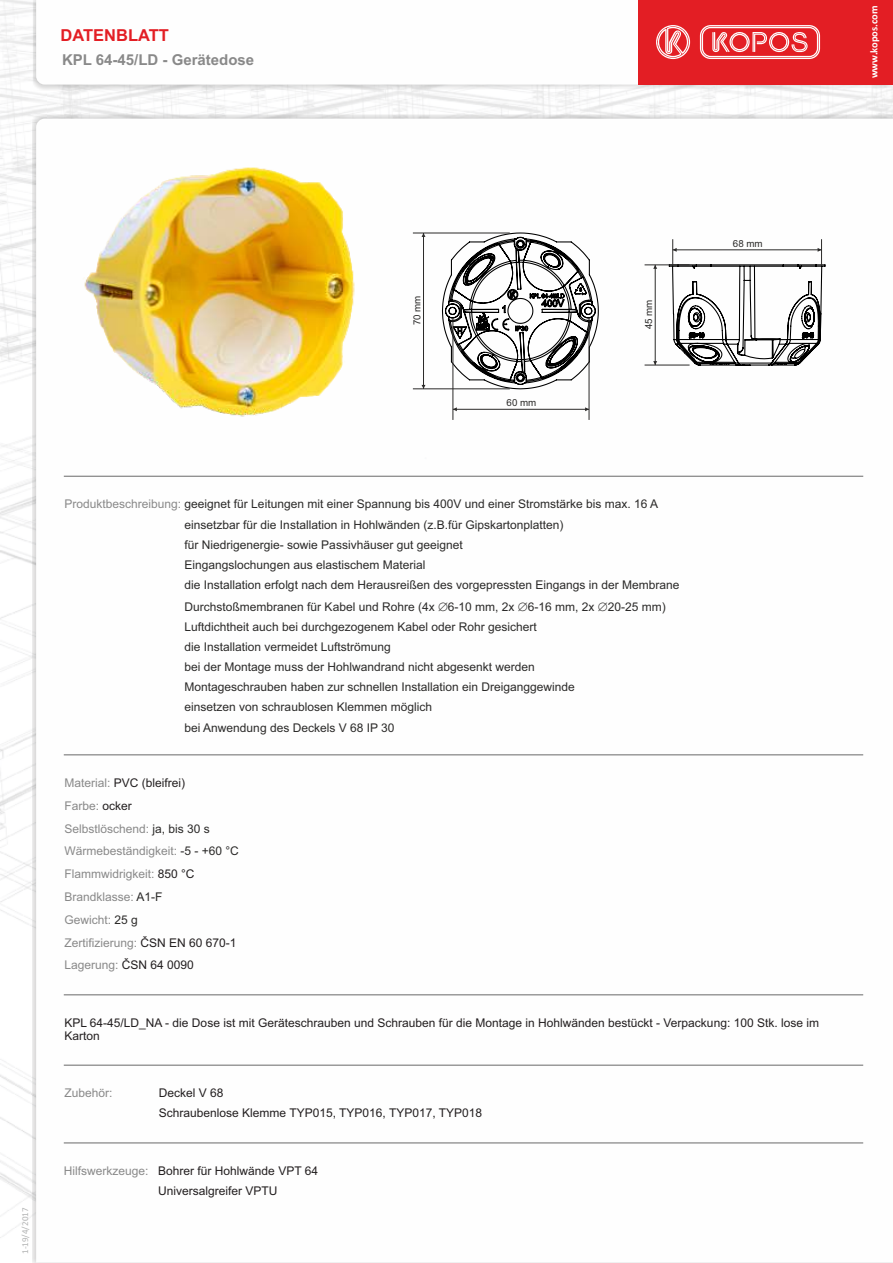
<style>
.page{position:relative;width:893px;height:1263px;background:#fff}
.page>*{position:absolute;margin:0;border:0;box-sizing:border-box;transform-origin:0 0}
.t1{font:700 16.5px "Arial";color:#e31e24}
.t2{font:700 15px "Arial";color:#898989}
.t3{font:12px/20.1px "Arial";color:#2b2a29}
.t4{font:12px/20.1px "Arial";color:#231f20}
.t5{font:12px/22.8px "Arial";color:#898989}
.t6{font:700 10.5px "Calibri";color:#fefefe}
.t7{font:9.75px "Arial";color:#2b2a29}
.t8{font:9px "Calibri";color:#b2b3b3}
.s1{color:#898989}
.s2{color:#231f20}
.s3{color:#2b2a29}
</style>
<div class="page">
<img style="left:0;top:0;width:33px;height:1238px">
<svg style="left:33px;top:0;width:860px;height:91px;fill:#ececed"></svg>
<svg style="left:36px;top:0;width:855px;height:85px"></svg>
<div style="left:638px;top:0;width:255px;height:84px;background:#e31e24"></div>
<svg style="left:700px;top:25px;width:120px;height:34px"></svg>
<svg style="left:656px;top:25px;width:34px;height:34px"></svg>
<hr style="left:64px;top:994px;width:799px;height:1px;background:#898989">
<hr style="left:64px;top:1064px;width:799px;height:2px;background:#898989">
<hr style="left:64px;top:754px;width:799px;height:1px;background:#898989">
<hr style="left:64px;top:476px;width:799px;height:1px;background:#898989">
<hr style="left:64px;top:1142px;width:799px;height:1px;background:#898989">
<hr style="left:589px;top:318px;width:1px;height:102px;background:#2b2a29">
<hr style="left:453px;top:409px;width:136px;height:1px;background:#2b2a29">
<svg style="left:585px;top:407px;width:4px;height:4px"></svg>
<svg style="left:537px;top:234px;width:289px;height:156px"></svg>
<img style="left:0;top:83px;width:537px;height:428px">
<h1 class="t1" style="left:60px;top:29px;width:110px">DATENBLATT</h1>
<p class="t2" style="left:62px;top:54px;width:194px">KPL 64-45/LD - Gerätedose</p>
<p class="t6" style="left:869px;top:78px;width:75px;rotate:-90deg">www.kopos.com</p>
<p class="t7" style="left:413px;top:325px;width:31px;rotate:-90deg">70 mm</p>
<p class="t7" style="left:507px;top:399px;width:31px">60 mm</p>
<p class="t7" style="left:645px;top:329px;width:31px;rotate:-90deg">45 mm</p>
<p class="t7" style="left:733px;top:240px;width:31px">68 mm</p>
<p class="t8" style="left:21px;top:1254px;width:48px;rotate:-90deg">1-19/4/2017</p>
<p class="t3" style="left:64px;top:495px;width:595px"><span class="s1">Produktbeschreibung:</span> geeignet für Leitungen mit einer Spannung bis 400V und einer Stromstärke bis max. 16 A</p>
<p class="t3" style="left:185px;top:515px;width:496px">einsetzbar für die Installation in Hohlwänden (z.B.für Gipskartonplatten)<br>für Niedrigenergie- sowie Passivhäuser gut geeignet<br>Eingangslochungen aus elastischem Material<br>die Installation erfolgt nach dem Herausreißen des vorgepressten Eingangs in der Membrane</p>
<p class="t3" style="left:185px;top:598px;width:483px">Durchstoßmembranen für Kabel und Rohre (4x 6-10 mm, 2x 6-16 mm, 2x 20-25 mm)<br>Luftdichtheit auch bei durchgezogenem Kabel oder Rohr gesichert<br>die Installation vermeidet Luftströmung<br>bei der Montage muss der Hohlwandrand nicht abgesenkt werden<br>Montageschrauben haben zur schnellen Installation ein Dreiganggewinde<br>einsetzen von schraublosen Klemmen möglich<br>bei Anwendung des Deckels V 68 IP 30</p>
<p class="t5" style="left:64px;top:772px;width:176px">Material: <span class="s2">PVC (bleifrei)<br></span>Farbe: <span class="s2">ocker<br></span>Selbstlöschend: <span class="s3">ja, bis 30 s<br></span>Wärmebeständigkeit: <span class="s3">-5 - +60 °C<br></span>Flammwidrigkeit: <span class="s2">850 °C<br></span>Brandklasse: <span class="s3">A1-F<br></span>Gewicht: <span class="s3">25 g<br></span>Zertifizierung: <span class="s2">ČSN EN 60 670-1<br></span>Lagerung: <span class="s2">ČSN 64 0090</span></p>
<p class="t4" style="left:64px;top:1017px;width:756px;line-height:13.4px">KPL 64-45/LD_NA - die Dose ist mit Geräteschrauben und Schrauben für die Montage in Hohlwänden bestückt - Verpackung: 100 Stk. lose im<br>Karton</p>
<p class="t5" style="left:64px;top:1083px;width:50px">Zubehör:</p>
<p class="t4" style="left:159px;top:1084px;width:325px">Deckel V 68<br>Schraubenlose Klemme TYP015, TYP016, TYP017, TYP018</p>
<p class="t5" style="left:64px;top:1160px;width:86px">Hilfswerkzeuge:</p>
<p class="t4" style="left:158px;top:1162px;width:161px">Bohrer für Hohlwände VPT 64<br>Universalgreifer VPTU</p>
</div>
